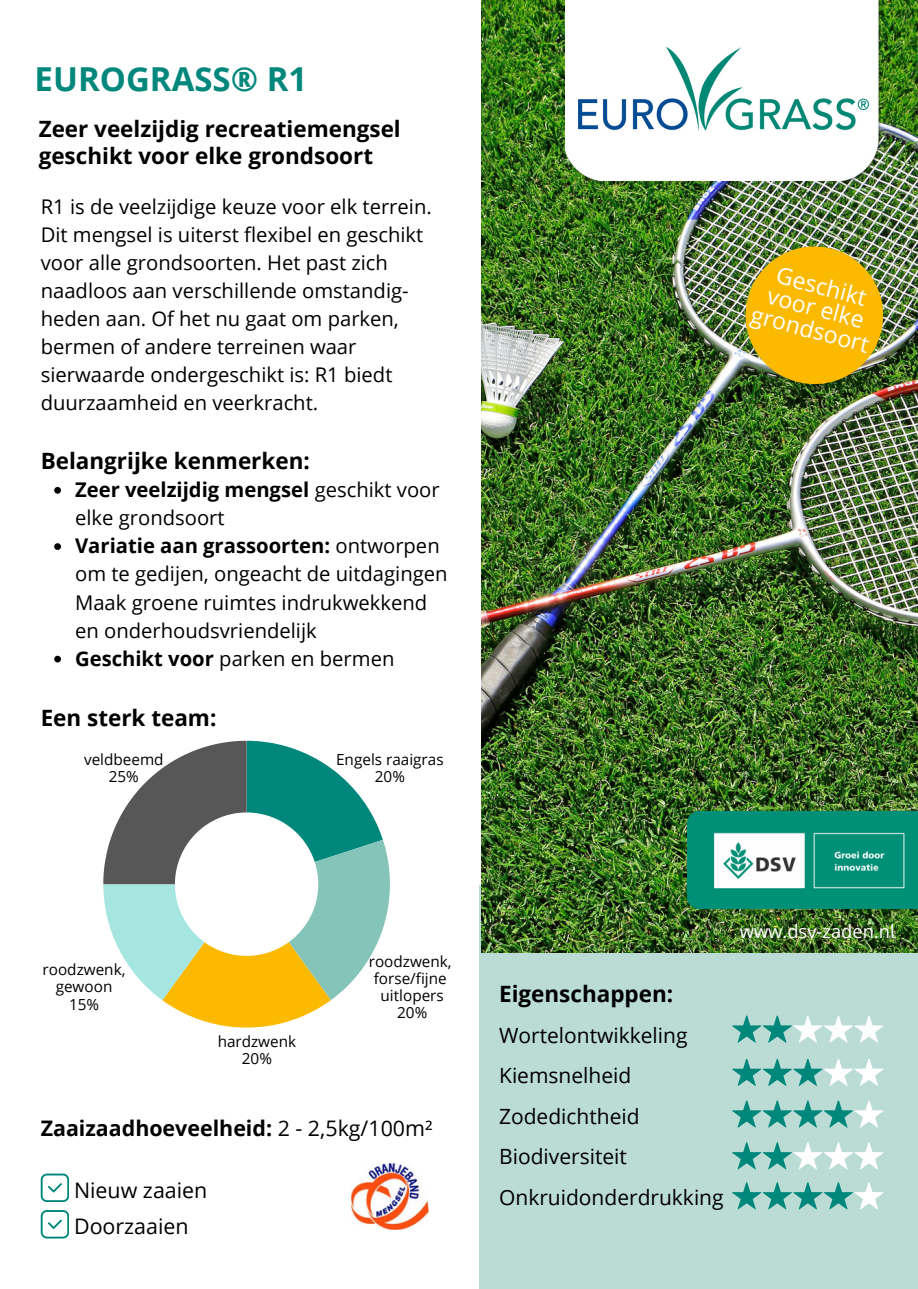
<style>
.page{position:relative;width:918px;height:1289px;background:#fff}
.page>*{position:absolute;margin:0;border:0;box-sizing:border-box;transform-origin:0 0}
.t1{font:700 33px "Open Sans";color:#00877c}
.t2{font:23.1px/44.7px "Open Sans";color:#fefefe;text-align:center}
.t3{font:700 22.5px/27px "Open Sans";color:#000}
.t4{font:700 21.45px "Open Sans";color:#000}
.t5{font:21.45px "Open Sans";color:#000}
.t6{font:21px "Open Sans";color:#000}
.t7{font:20.25px/28px "Open Sans";color:#000}
.t8{font:18.3px "Open Sans";color:#fff}
.t9{font:15.3px/17.2px "Open Sans";color:#000;text-align:center}
.s1{font-weight:700}
.s2{font-weight:400}
</style>
<div class="page">
<div style="left:479px;top:885px;width:439px;height:403px;background:#bbdcd5"></div>
<img style="left:481px;top:0;width:437px;height:952px">
<svg style="left:54px;top:487px;width:7px;height:6px"></svg>
<svg style="left:54px;top:543px;width:7px;height:7px"></svg>
<svg style="left:54px;top:655px;width:7px;height:7px"></svg>
<svg style="left:103px;top:740px;width:287px;height:287px"></svg>
<div style="left:746px;top:246px;width:137px;height:138px;background:#fbba00;border-radius:50%"></div>
<img style="left:565px;top:0;width:316px;height:180px">
<img style="left:578px;top:48px;width:290px;height:83px">
<img style="left:687px;top:811px;width:231px;height:97px">
<svg style="left:732px;top:1015px;width:152px;height:27px"></svg>
<svg style="left:732px;top:1058px;width:152px;height:27px"></svg>
<svg style="left:732px;top:1100px;width:152px;height:27px"></svg>
<svg style="left:732px;top:1142px;width:152px;height:27px"></svg>
<svg style="left:732px;top:1182px;width:152px;height:27px"></svg>
<svg style="left:41px;top:1173px;width:28px;height:28px"></svg>
<svg style="left:41px;top:1210px;width:28px;height:27px"></svg>
<img style="left:351px;top:1163px;width:78px;height:66px">
<p class="t1" style="left:35px;top:56px;width:274px">EUROGRASS® R1</p>
<p class="t3" style="left:39px;top:115px;width:364px">Zeer veelzijdig recreatiemengsel geschikt voor elke grondsoort</p>
<p class="t7" style="left:41px;top:191px;width:393px">R1 is de veelzijdige keuze voor elk terrein.<br>Dit mengsel is uiterst flexibel en geschikt voor alle grondsoorten. Het past zich naadloos aan verschillende omstandig&shy;heden aan. Of het nu gaat om parken, bermen of andere terreinen waar sierwaarde ondergeschikt is: R1 biedt duurzaamheid en veerkracht.</p>
<p class="t3" style="left:41px;top:446px;width:271px">Belangrijke kenmerken:</p>
<p class="t7" style="left:75px;top:475px;width:366px"><span class="s1">Zeer veelzijdig mengsel</span> geschikt voor elke grondsoort</p>
<p class="t7" style="left:75px;top:531px;width:374px"><span class="s1">Variatie aan grassoorten:</span> ontworpen om te gedijen, ongeacht de uitdagingen Maak groene ruimtes indrukwekkend en onderhoudsvriendelijk</p>
<p class="t7" style="left:75px;top:644px;width:321px"><span class="s1">Geschikt voor</span> parken en bermen</p>
<p class="t3" style="left:41px;top:703px;width:177px">Een sterk team:</p>
<p class="t9" style="left:84px;top:750px;width:81px">veldbeemd</p>
<p class="t9" style="left:109px;top:767px;width:32px">25%</p>
<p class="t9" style="left:336px;top:750px;width:109px">Engels raaigras</p>
<p class="t9" style="left:375px;top:767px;width:32px">20%</p>
<p class="t2" style="left:769px;top:248px;width:122px;rotate:15deg">Geschikt grondsoort</p>
<p class="t2" style="left:774px;top:272px;width:100px;rotate:15deg">voor elke</p>
<p class="t9" style="left:43px;top:960px;width:84px">roodzwenk, gewoon</p>
<p class="t9" style="left:69px;top:994px;width:32px">15%</p>
<p class="t9" style="left:218px;top:1031px;width:80px">hardzwenk</p>
<p class="t9" style="left:242px;top:1049px;width:32px">20%</p>
<p class="t9" style="left:369px;top:951px;width:84px">roodzwenk,</p>
<p class="t9" style="left:374px;top:969px;width:75px">forse/fijne</p>
<p class="t9" style="left:381px;top:986px;width:65px">uitlopers</p>
<p class="t9" style="left:397px;top:1003px;width:32px">20%</p>
<p class="t4" style="left:41px;top:1113px;width:393px">Zaaizaadhoeveelheid: <span class="s2">2 - 2,5kg/100m²</span></p>
<p class="t5" style="left:74px;top:1174px;width:135px">Nieuw zaaien</p>
<p class="t5" style="left:74px;top:1210px;width:116px">Doorzaaien</p>
<p class="t8" style="left:740px;top:917px;width:157px">www.dsv-zaden.nl</p>
<p class="t3" style="left:499px;top:979px;width:176px">Eigenschappen:</p>
<p class="t6" style="left:499px;top:1020px;width:190px">Wortelontwikkeling</p>
<p class="t6" style="left:499px;top:1060px;width:134px">Kiemsnelheid</p>
<p class="t6" style="left:499px;top:1101px;width:142px">Zodedichtheid</p>
<p class="t6" style="left:499px;top:1141px;width:129px">Biodiversiteit</p>
<p class="t6" style="left:499px;top:1181px;width:226px">Onkruidonderdrukking</p>
</div>
